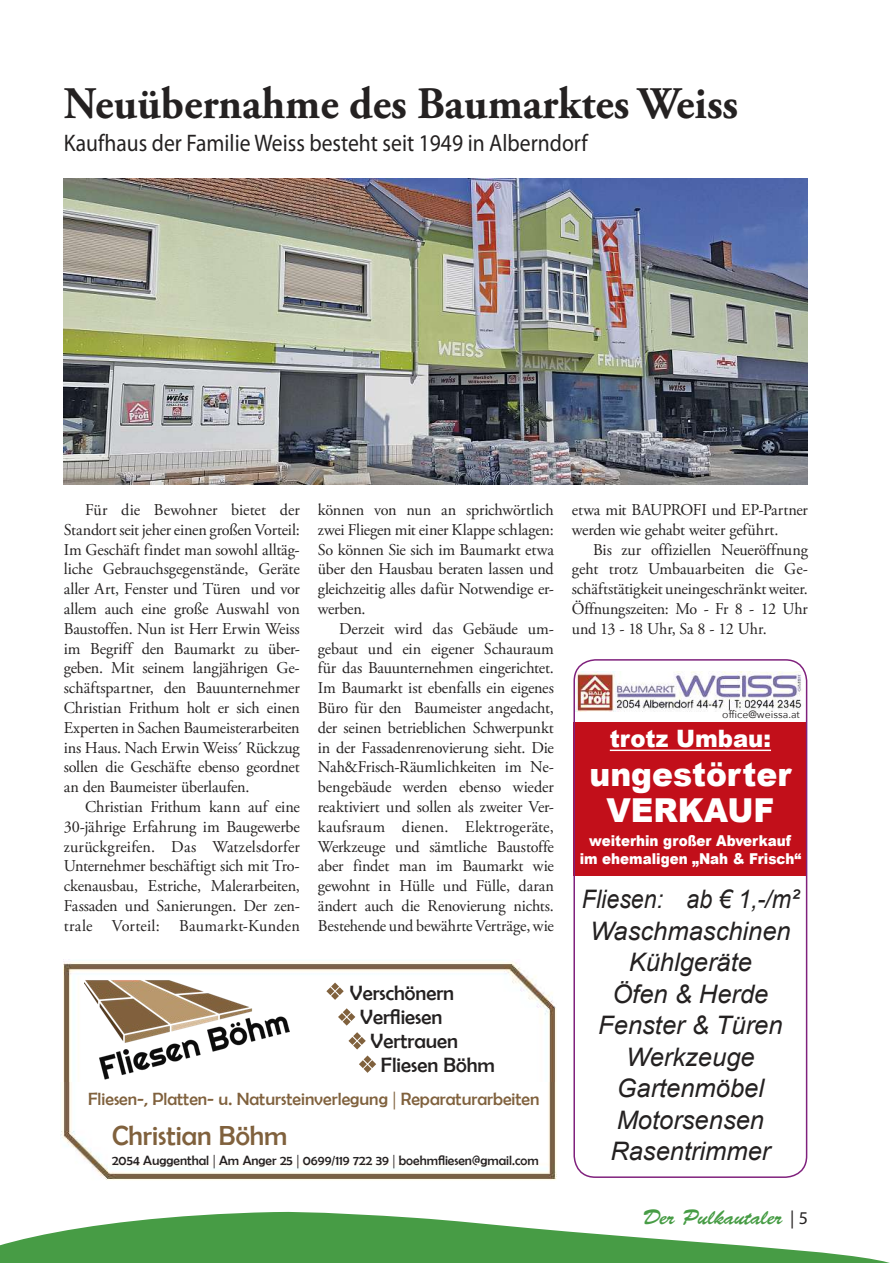
<style>
.page{position:relative;width:893px;height:1263px;background:#fff}
.page>*{position:absolute;margin:0;border:0;box-sizing:border-box;transform-origin:0 0}
.t1{font:700 45px "Adobe Garamond Pro";color:#242121}
.t2{font:900 33px/36px "Arial";color:#fff;text-align:center;scale:.95 1}
.t3{font:27.75px "Berlin Sans FB";color:#80613d}
.t4{font:italic 25.5px/31.5px "Arial";color:#242121;text-align:center;scale:.91 1}
.t5{font:24px "Myriad Pro";color:#242121;scale:.9 1}
.t6{font:900 24px "Arial";color:#fff;scale:.95 1}
.t7{font:21px "Brush Script Std";color:#479c45}
.t8{font:20.7px "Berlin Sans FB";color:#242121}
.t9{font:17.85px "Berlin Sans FB";color:#80613d}
.t10{font:16.5px/19.8px "Adobe Garamond Pro";letter-spacing:-.01em;color:#242121;text-align:justify}
.t11{font:900 15px/18px "Arial";color:#fff;text-align:center;scale:.9 1}
.t12{font:13.5px "Berlin Sans FB";color:#242121}
.t13{font:10.5px "Avenir Next";color:#242121}
.s1{font-family:"Avenir Next"}
.s2{font-family:"Myriad Pro";font-size:18px;color:#242121}
</style>
<div class="page">
<svg style="left:0;top:1211px;width:890px;height:52px;fill:#479c45"></svg>
<img style="left:64px;top:961px;width:492px;height:121px">
<img style="left:60px;top:1082px;width:497px;height:98px">
<img style="left:85px;top:977px;width:204px;height:115px">
<svg style="left:326px;top:982px;width:18px;height:18px"></svg>
<svg style="left:359px;top:1055px;width:17px;height:18px"></svg>
<svg style="left:338px;top:1008px;width:17px;height:18px"></svg>
<svg style="left:348px;top:1032px;width:18px;height:17px"></svg>
<img style="left:64px;top:179px;width:744px;height:306px">
<div style="left:573px;top:723px;width:234px;height:153px;background:#c20f1a"></div>
<hr style="left:610px;top:750px;width:161px;height:1px;background:#fff">
<img style="left:576px;top:671px;width:228px;height:40px">
<div style="left:573px;top:659px;width:234px;height:519px;border:2px solid #80217d;border-radius:21px"></div>
<h1 class="t1" style="left:64px;top:88px;width:676px">Neuübernahme des Baumarktes Weiss</h1>
<h3 class="t5" style="left:64px;top:134px;width:584px">Kaufhaus der Familie Weiss besteht seit 1949 in Alberndorf</h3>
<p class="t10" style="left:64px;top:502px;width:238px;text-indent:21px">Für die Bewohner bietet der Standort seit jeher einen großen Vorteil:<br>Im Geschäft findet man sowohl alltäg&shy;liche Gebrauchsgegenstände, Geräte aller Art, Fenster und Türen und vor allem auch eine große Auswahl von Baustoffen. Nun ist Herr Erwin Weiss im Begriff den Baumarkt zu über&shy;geben. Mit seinem langjährigen Ge&shy;schäftspartner, den Bauunternehmer Christian Frithum holt er sich einen Experten in Sachen Baumeisterarbeiten ins Haus. Nach Erwin Weiss´ Rückzug sollen die Geschäfte ebenso geordnet an den Baumeister überlaufen.</p>
<p class="t10" style="left:64px;top:799px;width:238px;text-indent:21px">Christian Frithum kann auf eine 30-jährige Erfahrung im Baugewerbe zurückgreifen. Das Watzelsdorfer Unternehmer beschäftigt sich mit Tro&shy;ckenausbau, Estriche, Malerarbeiten, Fassaden und Sanierungen. Der zen&shy;trale Vorteil: Baumarkt-Kunden</p>
<p class="t10" style="left:318px;top:502px;width:238px">können von nun an sprichwörtlich zwei Fliegen mit einer Klappe schlagen:<br>So können Sie sich im Baumarkt etwa über den Hausbau beraten lassen und gleichzeitig alles dafür Notwendige er&shy;werben.</p>
<p class="t10" style="left:318px;top:621px;width:238px;text-indent:21px">Derzeit wird das Gebäude um&shy;gebaut und ein eigener Schauraum für das Bauunternehmen eingerichtet.<br>Im Baumarkt ist ebenfalls ein eigenes Büro für den Baumeister angedacht, der seinen betrieblichen Schwerpunkt in der Fassadenrenovierung sieht. Die Nah&amp;Frisch-Räumlichkeiten im Ne&shy;bengebäude werden ebenso wieder reaktiviert und sollen als zweiter Ver&shy;kaufsraum dienen. Elektrogeräte, Werkzeuge und sämtliche Baustoffe aber findet man im Baumarkt wie gewohnt in Hülle und Fülle, daran ändert auch die Renovierung nichts.<br>Bestehende und bewährte Verträge, wie</p>
<p class="t8" style="left:350px;top:981px;width:106px">Verschönern</p>
<p class="t8" style="left:360px;top:1005px;width:84px">Verfliesen</p>
<p class="t8" style="left:371px;top:1029px;width:89px">Vertrauen</p>
<p class="t8" style="left:381px;top:1054px;width:115px">Fliesen Böhm</p>
<p class="t9" style="left:88px;top:1088px;width:453px">Fliesen-, Platten- u. Natursteinverlegung <span class="s1">|</span> Reparaturarbeiten</p>
<h3 class="t3" style="left:112px;top:1120px;width:177px">Christian Böhm</h3>
<p class="t12" style="left:112px;top:1153px;width:428px">2054 Auggenthal <span class="s1">|</span> Am Anger 25 <span class="s1">|</span> 0699/119 722 39 <span class="s1">|</span> boehmfliesen@gmail.com</p>
<p class="t10" style="left:572px;top:502px;width:238px">etwa mit BAUPROFI und EP-Partner werden wie gehabt weiter geführt.</p>
<p class="t10" style="left:572px;top:542px;width:238px;text-indent:21px">Bis zur offiziellen Neueröffnung geht trotz Umbauarbeiten die Ge&shy;schäftstätigkeit uneingeschränkt weiter.<br>Öffnungszeiten: Mo - Fr 8 - 12 Uhr und 13 - 18 Uhr, Sa 8 - 12 Uhr.</p>
<p class="t13" style="left:722px;top:706px;width:79px">office@weissa.at</p>
<h3 class="t6" style="left:610px;top:721px;width:171px">trotz Umbau:</h3>
<h2 class="t2" style="left:589px;top:755px;width:214px">ungestörter<br>VERKAUF</h2>
<p class="t11" style="left:580px;top:831px;width:247px">weiterhin großer Abverkauf im ehemaligen „Nah &amp; Frisch“</p>
<h3 class="t4" style="left:582px;top:884px;width:240px">Fliesen: ab € 1,-/m²<br>Waschmaschinen<br>Kühlgeräte<br>Öfen &amp; Herde<br>Fenster &amp; Türen<br>Werkzeuge<br>Gartenmöbel<br>Motorsensen<br>Rasentrimmer</h3>
<p class="t7" style="left:643px;top:1206px;width:166px">Der Pulkautaler <span class="s2">| 5</span></p>
</div>
